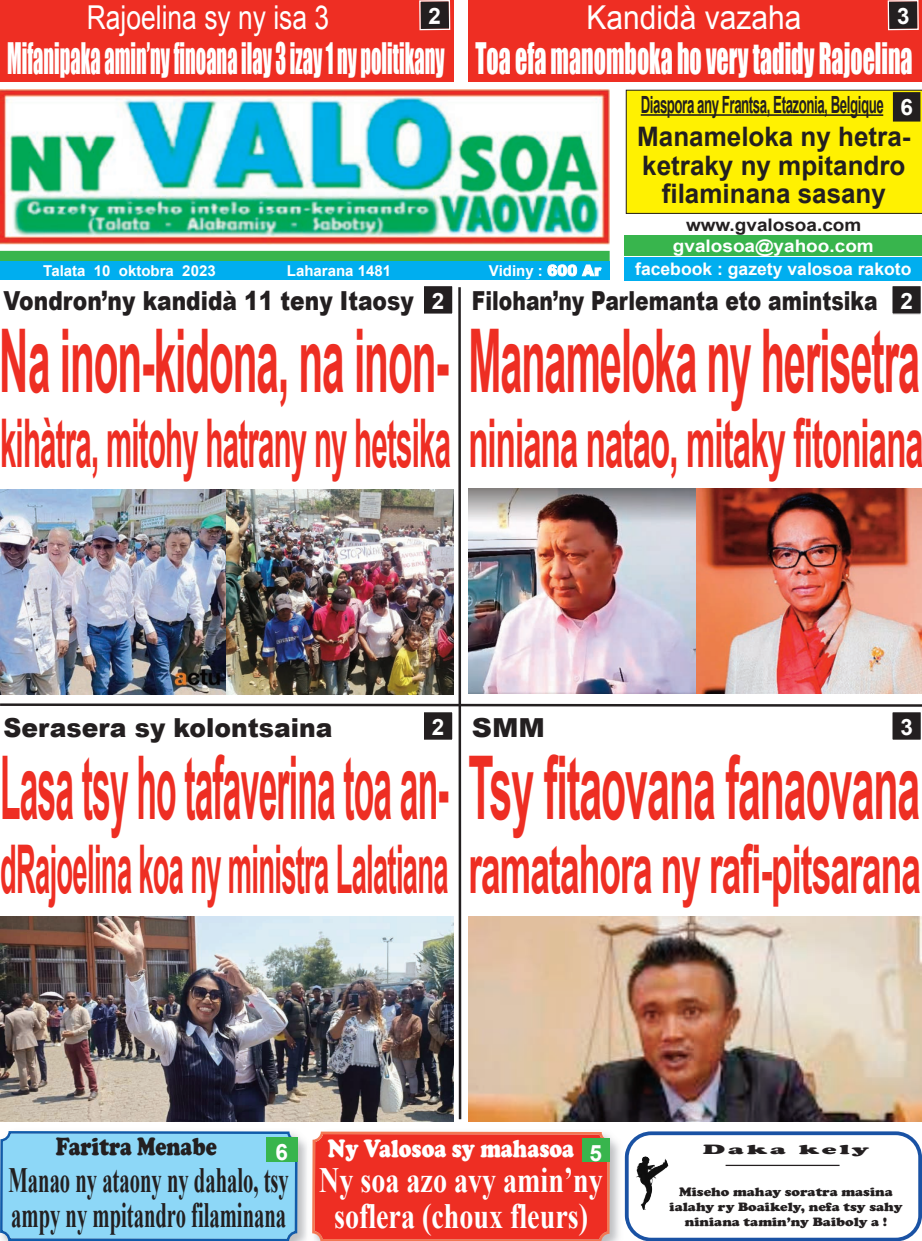
<style>
.page{position:relative;width:922px;height:1241px;background:#fff}
.page>*{position:absolute;margin:0;border:0;box-sizing:border-box;transform-origin:0 0}
.t1{font:700 88px "Arial";letter-spacing:-.025em;color:#ee2e23;scale:.38 1}
.t2{font:700 88px "Arial";letter-spacing:-.025em;color:#ee2e23;scale:.46 1}
.t3{font:700 67.25px "Arial";letter-spacing:-.025em;color:#ee2e23;scale:.44 1}
.t4{font:700 67.25px "Arial";letter-spacing:-.025em;color:#ee2e23;scale:.41 1}
.t5{font:39.88px "Impact";color:#fff;scale:.51 1}
.t6{font:39.88px "Impact";color:#fff;scale:.6 1}
.t7{font:700 35.5px/35.5px "Times New Roman";color:#231f20;scale:.58 1}
.t8{font:700 35.5px/35.5px "Times New Roman";color:#fff;text-align:center;scale:.79 1}
.t9{font:32.88px "Arial";color:#fff;scale:.8 1}
.t10{font:32.88px "Arial";color:#fff;scale:.91 1}
.t11{font:700 26.88px/28.4px "Arial";color:#231f20;text-align:center}
.t12{font:900 26.25px "Arial";color:#231f20;scale:.77 1}
.t13{font:900 26.25px "Arial";color:#231f20;scale:.83 1}
.t14{font:900 26.25px "Arial";color:#231f20;scale:.95 1}
.t15{font:900 26.25px "Arial";color:#231f20;scale:1.07 1}
.t16{font:900 25.5px "Cooper";color:#fff;scale:.83 1}
.t17{font:900 25.5px "Cooper";color:#231f20;scale:.82 1}
.t18{font:700 23.75px "Arial";letter-spacing:-.035em;color:#231f20;scale:.56 1}
.t19{font:700 22.5px "Arial";color:#fff}
.t20{font:700 17.25px "Arial";color:#fff}
.t21{font:700 17.25px "Arial";color:#fff;scale:1.1 1}
.t22{font:700 17.25px "Arial";color:#231f20;scale:1.1 1}
.t23{font:700 15px "Arial";color:#fff}
.t24{font:900 13.62px "Cooper";letter-spacing:.1em;color:#231f20;scale:2.05 1}
.t25{font:900 12.5px/15px "Cooper";color:#231f20;text-align:center;scale:1.14 1}
.s1{font-weight:900}
</style>
<div class="page">
<div style="left:625px;top:90px;width:296px;height:124px;background:#fff101"></div>
<hr style="left:640px;top:114px;width:243px;height:2px;background:#231f20">
<div style="left:892px;top:92px;width:28px;height:29px;background:#231f20"></div>
<div style="left:0;top:251px;width:609px;height:18px;background:#38b54d"></div>
<img style="left:0;top:90px;width:609px;height:155px">
<div style="left:0;top:262px;width:609px;height:18px;background:#00aeef"></div>
<div style="left:624px;top:235px;width:297px;height:21px;background:#38b54d"></div>
<div style="left:624px;top:258px;width:297px;height:23px;background:#00aeef"></div>
<div style="left:0;top:0;width:453px;height:82px;background:#ee2e23"></div>
<div style="left:420px;top:1px;width:29px;height:28px;background:#231f20"></div>
<div style="left:419px;top:0;width:31px;height:30px;border:1px solid #fff"></div>
<div style="left:468px;top:0;width:453px;height:82px;background:#ee2e23"></div>
<div style="left:888px;top:1px;width:29px;height:28px;background:#231f20"></div>
<div style="left:887px;top:0;width:31px;height:30px;border:1px solid #fff"></div>
<svg style="left:625px;top:1131px;width:296px;height:109px"></svg>
<img style="left:635px;top:1155px;width:33px;height:55px">
<img style="left:609px;top:1136px;width:11px;height:104px">
<img style="left:624px;top:1155px;width:1px;height:62px">
<div style="left:313px;top:1131px;width:296px;height:109px;background:#ee2e23"></div>
<div style="left:582px;top:1137px;width:27px;height:24px;background:#38b54d"></div>
<img style="left:297px;top:1135px;width:10px;height:105px">
<img style="left:312px;top:1139px;width:1px;height:94px">
<div style="left:0;top:1131px;width:297px;height:109px;background:#8dd7f7"></div>
<div style="left:266px;top:1137px;width:31px;height:24px;background:#38b54d"></div>
<hr style="left:725px;top:1164px;width:114px;height:1px;background:#231f20">
<img style="left:0;top:286px;width:921px;height:835px">
<img style="left:468px;top:488px;width:453px;height:206px">
<h3 class="t9" style="left:87px;top:-1px;width:304px">Rajoelina sy ny isa 3</h3>
<h3 class="t10" style="left:586px;top:-1px;width:237px">Kandidà vazaha</h3>
<h3 class="t5" style="left:7px;top:34px;width:859px">Mifanipaka amin’ny finoana ilay 3 izay 1 ny politikany</h3>
<h3 class="t6" style="left:475px;top:34px;width:730px">Toa efa manomboka ho very tadidy Rajoelina</h3>
<h3 class="t18" style="left:640px;top:91px;width:435px">Diaspora any Frantsa, Etazonia, Belgique</h3>
<h3 class="t11" style="left:637px;top:123px;width:273px">Manameloka ny hetra&shy;ketraky ny mpitandro filaminana sasany</h3>
<h3 class="t19" style="left:900px;top:94px;width:14px">6</h3>
<h3 class="t22" style="left:685px;top:215px;width:161px">www.gvalosoa.com</h3>
<h3 class="t21" style="left:672px;top:237px;width:184px">gvalosoa@yahoo.com</h3>
<p class="t23" style="left:43px;top:263px;width:174px">Talata 10 oktobra 2023</p>
<p class="t23" style="left:287px;top:263px;width:106px">Laharana 1481</p>
<p class="t23" style="left:489px;top:262px;width:113px">Vidiny : <span class="s1">600 Ar</span></p>
<h3 class="t20" style="left:635px;top:259px;width:278px">facebook : gazety valosoa rakoto</h3>
<h3 class="t12" style="left:472px;top:281px;width:528px">Filohan’ny Parlemanta eto amintsika</h3>
<h1 class="t2" style="left:0;top:312px;width:2001px">Na inon-kidona, na inon- Manameloka ny herisetra</h1>
<h3 class="t13" style="left:3px;top:281px;width:495px">Vondron’ny kandidà 11 teny Itaosy</h3>
<h3 class="t19" style="left:432px;top:288px;width:14px">2</h3>
<h3 class="t19" style="left:900px;top:289px;width:14px">28</h3>
<h2 class="t3" style="left:0;top:405px;width:2100px">kihàtra, mitohy hatrany ny hetsika niniana natao, mitaky fitoniana</h2>
<h3 class="t14" style="left:4px;top:708px;width:347px">Serasera sy kolontsaina</h3>
<h1 class="t1" style="left:0;top:738px;width:2422px">Lasa tsy ho tafaverina toa an- Tsy fitaovana fanaovana</h1>
<h3 class="t15" style="left:472px;top:708px;width:70px">SMM</h3>
<h3 class="t19" style="left:432px;top:714px;width:14px">2</h3>
<h3 class="t19" style="left:900px;top:714px;width:14px">3</h3>
<h2 class="t4" style="left:0;top:832px;width:2246px">dRajoelina koa ny ministra Lalatiana ramatahora ny rafi-pitsarana</h2>
<h3 class="t17" style="left:56px;top:1131px;width:197px">Faritra Menabe</h3>
<h3 class="t19" style="left:275px;top:1139px;width:14px">6</h3>
<h3 class="t7" style="left:8px;top:1161px;width:485px">Manao ny ataony ny dahalo, tsy ampy ny mpitandro filaminana</h3>
<h3 class="t16" style="left:328px;top:1132px;width:332px">Ny Valosoa sy mahasoa <sub>5</sub></h3>
<h3 class="t8" style="left:319px;top:1162px;width:360px">Ny soa azo avy amin’ny soflera (choux fleurs)</h3>
<p class="t24" style="left:702px;top:1141px;width:83px">Daka kely</p>
<p class="t25" style="left:669px;top:1184px;width:206px">Miseho mahay soratra masina ialahy ry Boaikely, nefa tsy sahy niniana tamin’ny Baiboly a !</p>
</div>
